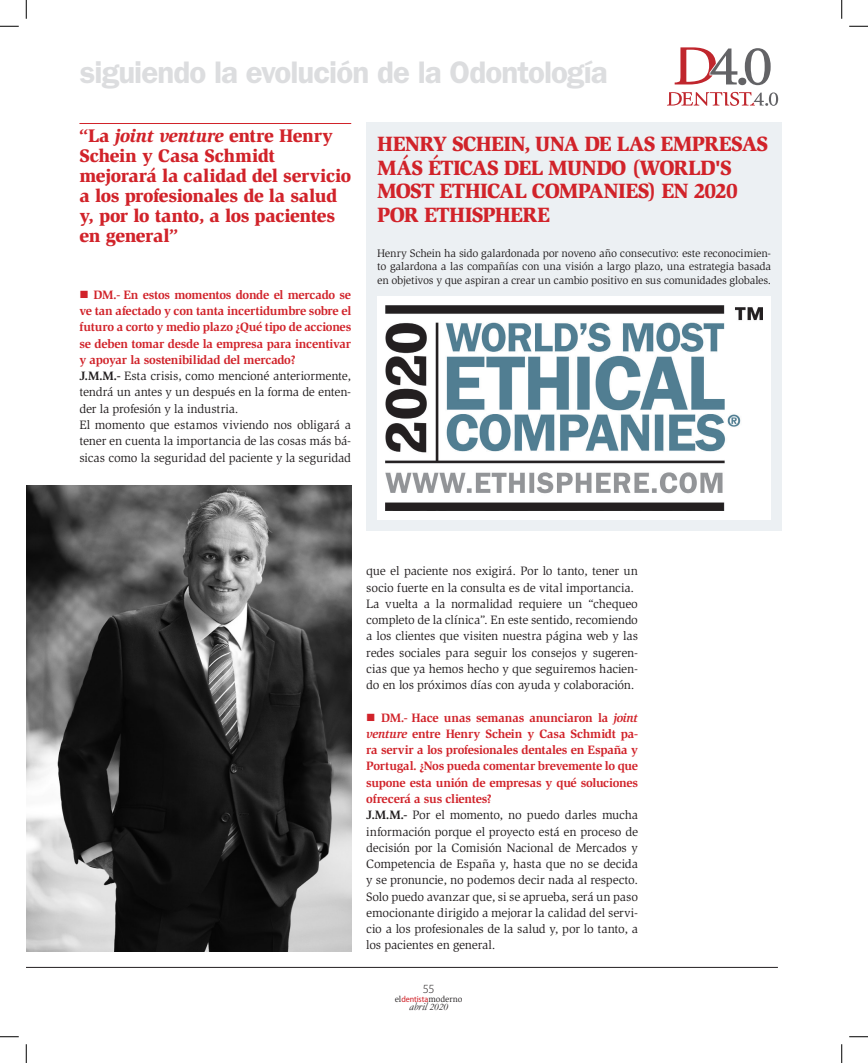
<style>
.page{position:relative;width:868px;height:1063px;background:#fff}
.page>*{position:absolute;margin:0;border:0;box-sizing:border-box;transform-origin:0 0}
.t1{font:600 31.25px "ITC Franklin Gothic Std";letter-spacing:-.03em;color:#dcdddf}
.TÍTULO{font:900 21.25px/23.8px "Slimbach Std";letter-spacing:-.03em;color:#d1232a}
.SUMARIO{font:900 18.75px/20px "Slimbach Std";letter-spacing:-.02em;color:#d1232a}
.TEXTO{font:12.5px/16.2px "Slimbach Std";letter-spacing:-.01em;color:#231f20;text-align:justify}
.TEXTO-2{font:700 12.5px/16.2px "Slimbach Std";letter-spacing:-.025em;color:#d1232a;text-align:justify}
.t2{font:300 12.5px "Myriad Pro";color:#231f20}
.TEXTO-3{font:11.25px/13.8px "Slimbach Std";letter-spacing:-.015em;color:#231f20;text-align:justify}
.t3{font:italic 11.25px "Garamond";color:#231f20}
.t4{font:8.75px "Slimbach Std";color:#231f20}
.s1{font-style:italic}
.s2{font-weight:700}
.s3{font-family:"Myriad Pro";font-stretch:semi-condensed;color:#d1232a}
.s4{font-size:10px}
</style>
<div class="page">
<hr style="left:26px;top:967px;width:751px;height:1px;background:#231f20">
<svg style="left:674px;top:47px;width:96px;height:38px"></svg>
<svg style="left:667px;top:92px;width:111px;height:14px"></svg>
<hr style="left:79px;top:123px;width:272px;height:1px;background:#d1232a">
<div style="left:366px;top:122px;width:415px;height:409px;background:#ecf0f3"></div>
<div style="left:377px;top:296px;width:394px;height:223px;background:#fff"></div>
<img style="left:386px;top:305px;width:376px;height:205px">
<img style="left:26px;top:485px;width:325px;height:466px">
<svg style="left:0;top:25px;width:19px;height:2px"></svg>
<svg style="left:849px;top:25px;width:18px;height:2px"></svg>
<svg style="left:0;top:1036px;width:19px;height:1px"></svg>
<svg style="left:849px;top:1036px;width:18px;height:1px"></svg>
<svg style="left:25px;top:0;width:2px;height:19px"></svg>
<svg style="left:25px;top:1044px;width:2px;height:18px"></svg>
<svg style="left:841px;top:0;width:1px;height:19px"></svg>
<svg style="left:841px;top:1044px;width:1px;height:18px"></svg>
<h1 class="t1" style="left:80px;top:54px;width:529px">siguiendo la evolución de la Odontología</h1>
<p class="SUMARIO" style="left:79px;top:125px;width:273px">“La <span class="s1">joint venture</span> entre Henry<br>Schein y Casa Schmidt mejorará la calidad del servicio a los profesionales de la salud y, por lo tanto, a los pacientes en general”</p>
<p class="TÍTULO" style="left:377px;top:131px;width:392px">HENRY SCHEIN, UNA DE LAS EMPRESAS<br>MÁS ÉTICAS DEL MUNDO (WORLD'S<br>MOST ETHICAL COMPANIES) EN 2020<br>POR ETHISPHERE</p>
<p class="TEXTO-3" style="left:377px;top:246px;width:395px">Henry Schein ha sido galardonada por noveno año consecutivo: este reconocimien&shy;to galardona a las compañías con una visión a largo plazo, una estrategia basada en objetivos y que aspiran a crear un cambio positivo en sus comunidades globales.</p>
<p class="TEXTO-2" style="left:79px;top:286px;width:273px">■ DM.- En estos momentos donde el mercado se ve tan afectado y con tanta incertidumbre sobre el futuro a corto y medio plazo ¿Qué tipo de acciones se deben tomar desde la empresa para incentivar y apoyar la sostenibilidad del mercado?</p>
<p class="TEXTO" style="left:79px;top:368px;width:273px"><span class="s2">J.M.M.-</span> Esta crisis, como mencioné anteriormente, tendrá un antes y un después en la forma de enten&shy;der la profesión y la industria.</p>
<p class="TEXTO" style="left:79px;top:417px;width:273px">El momento que estamos viviendo nos obligará a tener en cuenta la importancia de las cosas más bá&shy;sicas como la seguridad del paciente y la seguridad</p>
<p class="TEXTO" style="left:366px;top:563px;width:273px">que el paciente nos exigirá. Por lo tanto, tener un socio fuerte en la consulta es de vital importancia.</p>
<p class="TEXTO" style="left:366px;top:595px;width:273px">La vuelta a la normalidad requiere un “chequeo completo de la clínica”. En este sentido, recomiendo a los clientes que visiten nuestra página web y las redes sociales para seguir los consejos y sugeren&shy;cias que ya hemos hecho y que seguiremos hacien&shy;do en los próximos días con ayuda y colaboración.</p>
<p class="TEXTO-2" style="left:366px;top:709px;width:273px">■ DM.- Hace unas semanas anunciaron la <span class="s1">joint venture</span> entre Henry Schein y Casa Schmidt pa&shy;ra servir a los profesionales dentales en España y Portugal. ¿Nos pueda comentar brevemente lo que supone esta unión de empresas y qué soluciones ofrecerá a sus clientes?</p>
<p class="TEXTO" style="left:366px;top:807px;width:273px"><span class="s2">J.M.M.-</span> Por el momento, no puedo darles mucha información porque el proyecto está en proceso de decisión por la Comisión Nacional de Mercados y Competencia de España y, hasta que no se decida y se pronuncie, no podemos decir nada al respecto.<br>Solo puedo avanzar que, si se aprueba, será un paso emocionante dirigido a mejorar la calidad del servi&shy;cio a los profesionales de la salud y, por lo tanto, a los pacientes en general.</p>
<p class="t2" style="left:423px;top:981px;width:13px">55</p>
<p class="t4" style="left:395px;top:993px;width:69px">el<span class="s3">dentista</span>moderno</p>
<p class="t3" style="left:409px;top:999px;width:41px">abril <span class="s4">2020</span></p>
</div>
